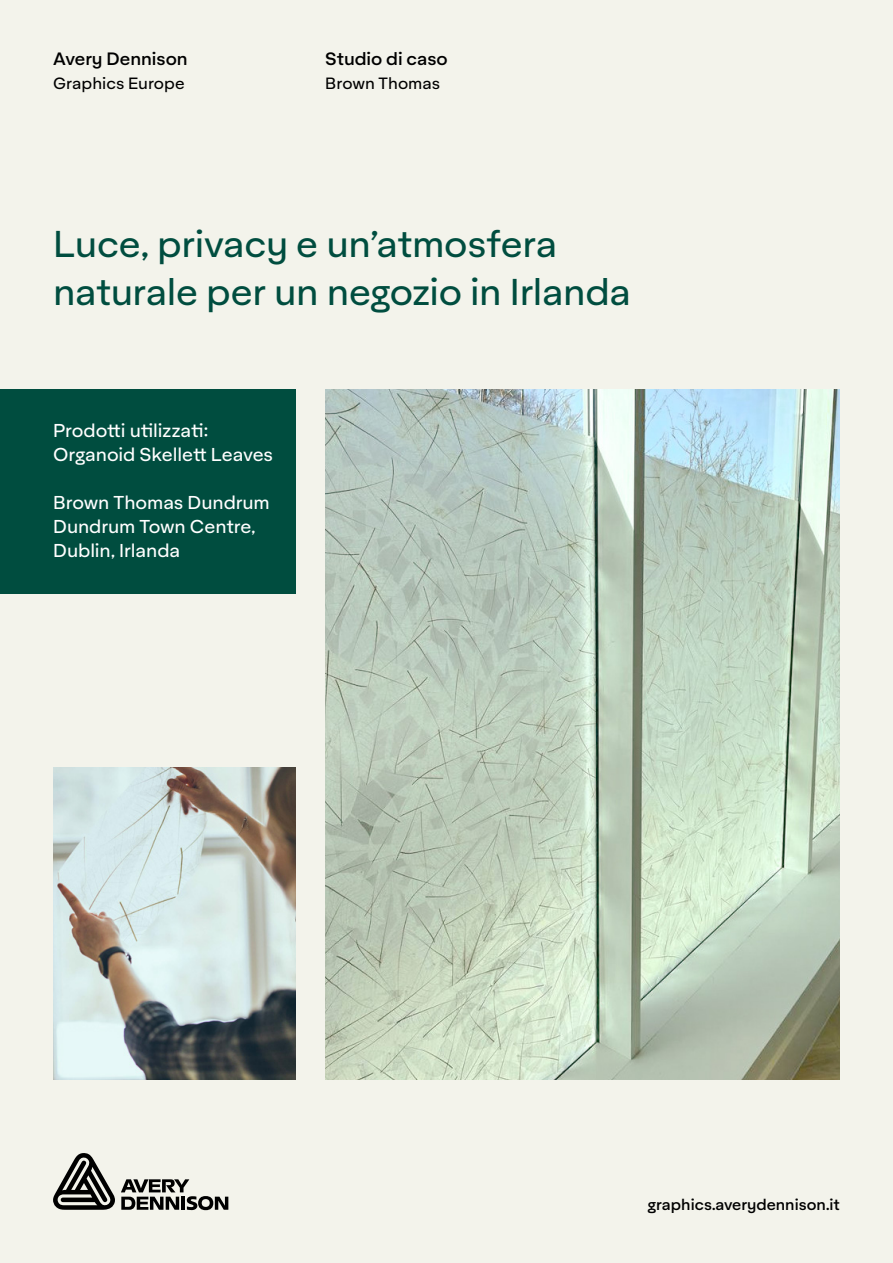
<style>
.page{position:relative;width:893px;height:1263px;background:#f3f3eb}
.page>*{position:absolute;margin:0;border:0;box-sizing:border-box;transform-origin:0 0}
.t1{font:36px/48px "Aktifo A";letter-spacing:-.01em;color:#004d3f}
.t2{font:18px/24px "Aktifo A";letter-spacing:-.005em;color:#fff}
.t3{font:500 17.25px "Aktifo A";letter-spacing:-.005em;color:#000}
.t4{font:15.75px "Aktifo A";color:#000}
.t5{font:500 15px "Aktifo A";color:#000}
</style>
<div class="page">
<svg style="left:53px;top:1153px;width:175px;height:57px"></svg>
<img style="left:325px;top:389px;width:515px;height:690px">
<div style="left:0;top:389px;width:296px;height:204px;background:#004d3f"></div>
<img style="left:53px;top:768px;width:243px;height:311px">
<p class="t3" style="left:53px;top:48px;width:136px">Avery Dennison</p>
<p class="t4" style="left:53px;top:74px;width:133px">Graphics Europe</p>
<p class="t3" style="left:325px;top:48px;width:124px">Studio di caso</p>
<p class="t4" style="left:325px;top:74px;width:117px">Brown Thomas</p>
<h1 class="t1" style="left:53px;top:220px;width:579px">Luce, privacy e un’atmosfera naturale per un negozio in Irlanda</h1>
<p class="t2" style="left:53px;top:418px;width:221px">Prodotti utilizzati:<br>Organoid Skellett Leaves</p>
<p class="t2" style="left:53px;top:490px;width:218px">Brown Thomas Dundrum<br>Dundrum Town Centre,<br>Dublin, Irlanda</p>
<p class="t5" style="left:648px;top:1195px;width:194px">graphics.averydennison.it</p>
</div>
